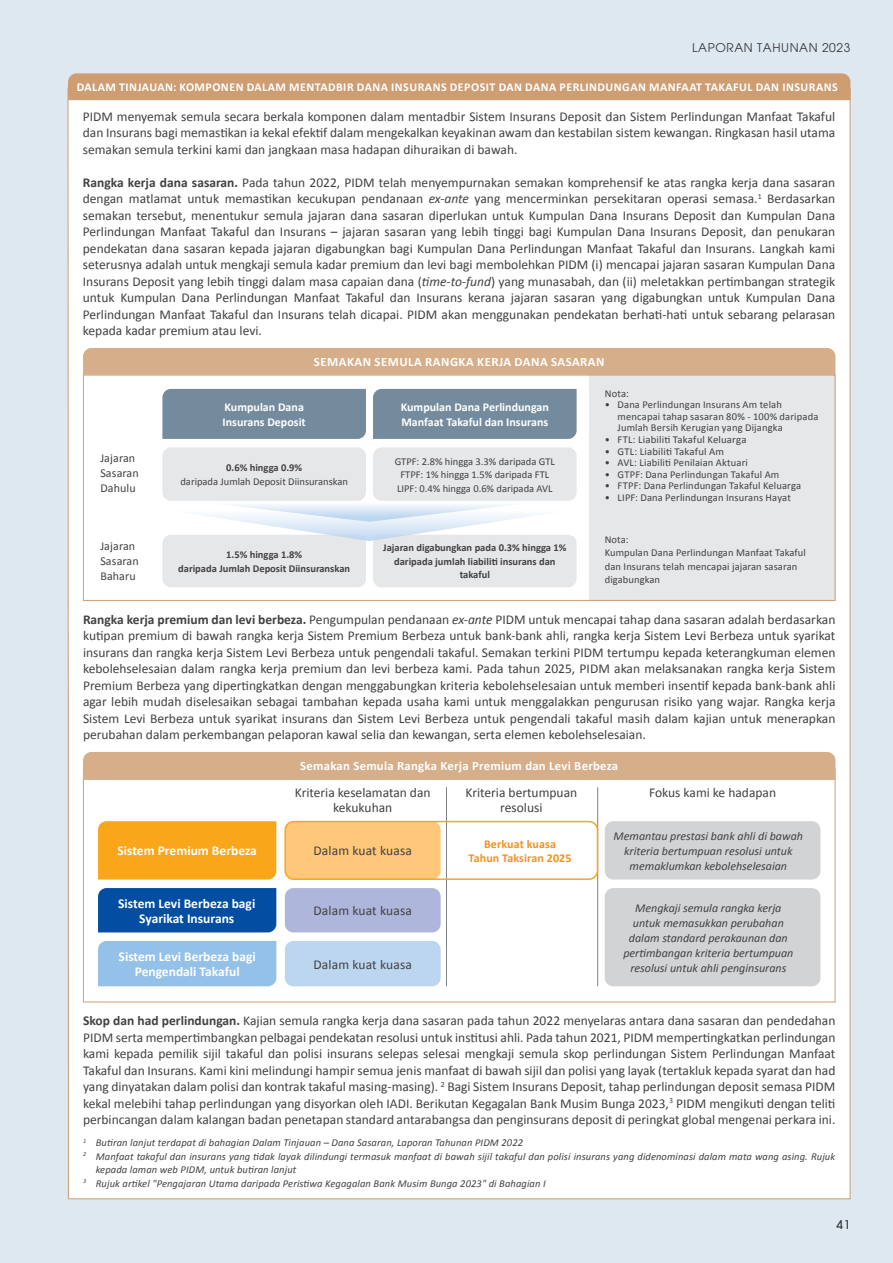
<style>
.page{position:relative;width:893px;height:1263px;background:#dde8f1}
.page>*{position:absolute;margin:0;border:0;box-sizing:border-box;transform-origin:0 0}
.t1{font:13.5px/16.5px "Calibri";color:#414042;text-align:justify}
.t2{font:700 13.5px/15px "Calibri";color:#fff;text-align:center}
.t3{font:700 12.75px "Calibri";letter-spacing:.02em;color:#fff}
.t4{font:700 12.75px "Calibri";letter-spacing:.04em;color:#fff}
.t5{font:italic 12px/15px "Calibri";color:#414042;text-align:center}
.t6{font:700 12px "Calibri";letter-spacing:.04em;color:#fff}
.t7{font:700 12px/15px "Calibri";letter-spacing:.015em;color:#fff}
.t8{font:12px/15px "Calibri";letter-spacing:.01em;color:#414042}
.t9{font:700 12px/13.5px "Calibri";letter-spacing:.01em;color:#f19220;text-align:center}
.t10{font:12px "Avant Garde";letter-spacing:.05em;color:#414042}
.t11{font:500 12px "Avant Garde";color:#414042}
.t12{font:10.5px/13.5px "Calibri";letter-spacing:.01em;color:#414042}
.t13{font:italic 10.5px "Calibri";letter-spacing:.01em;color:#414042}
.t14{font:700 10.5px/13.5px "Calibri";color:#414042;text-align:center}
.s1{font-weight:700}
.s2{font-style:italic}
</style>
<div class="page">
<div style="left:68px;top:88px;width:782px;height:1111px;background:#fff"></div>
<div style="left:68px;top:73px;width:782px;height:27px;background:#ce9d72"></div>
<div style="left:589px;top:374px;width:246px;height:227px;background:#e6e7e8"></div>
<div style="left:83px;top:348px;width:752px;height:27px;background:#d6ae89"></div>
<div style="left:83px;top:375px;width:752px;height:226px;border:1px solid #ce9d72"></div>
<div style="left:162px;top:389px;width:204px;height:50px;background:#748b9e"></div>
<div style="left:162px;top:535px;width:204px;height:52px;background:#e6e7e8;border-radius:9px"></div>
<div style="left:162px;top:447px;width:204px;height:54px;background:#e6e7e8;border-radius:9px"></div>
<div style="left:373px;top:535px;width:204px;height:52px;background:#e6e7e8;border-radius:9px"></div>
<svg style="left:167px;top:505px;width:405px;height:36px"></svg>
<div style="left:373px;top:447px;width:204px;height:54px;background:#e6e7e8;border-radius:9px"></div>
<div style="left:373px;top:389px;width:204px;height:50px;background:#748b9e"></div>
<div style="left:83px;top:752px;width:752px;height:28px;background:#d6ae89"></div>
<div style="left:98px;top:821px;width:178px;height:58px;background:#faa61a"></div>
<div style="left:285px;top:821px;width:156px;height:58px;background:#fec779;border-radius:9px"></div>
<div style="left:605px;top:821px;width:215px;height:58px;background:#d1d3d4;border-radius:9px"></div>
<div style="left:98px;top:888px;width:178px;height:44px;background:#034ea2"></div>
<div style="left:285px;top:888px;width:156px;height:44px;background:#afb6dc;border-radius:9px"></div>
<div style="left:98px;top:941px;width:178px;height:45px;background:#93c1e7"></div>
<div style="left:285px;top:941px;width:156px;height:45px;background:#bdd6f0;border-radius:9px"></div>
<div style="left:605px;top:888px;width:215px;height:98px;background:#d1d3d4;border-radius:9px"></div>
<hr style="left:446px;top:787px;width:1px;height:199px;background:#808285">
<hr style="left:597px;top:787px;width:1px;height:199px;background:#808285">
<div style="left:284px;top:821px;width:314px;height:59px;border:2px solid #faa61a;border-radius:9px"></div>
<p class="t10" style="left:692px;top:40px;width:160px">LAPORAN TAHUNAN 2023</p>
<p class="t6" style="left:77px;top:79px;width:763px">DALAM TINJAUAN: KOMPONEN DALAM MENTADBIR DANA INSURANS DEPOSIT DAN DANA PERLINDUNGAN MANFAAT TAKAFUL DAN INSURANS</p>
<p class="t1" style="left:83px;top:107px;width:754px">PIDM menyemak semula secara berkala komponen dalam mentadbir Sistem Insurans Deposit dan Sistem Perlindungan Manfaat Takaful dan Insurans bagi memastikan ia kekal efektif dalam mengekalkan keyakinan awam dan kestabilan sistem kewangan. Ringkasan hasil utama semakan semula terkini kami dan jangkaan masa hadapan dihuraikan di bawah.</p>
<p class="t1" style="left:83px;top:173px;width:754px"><span class="s1">Rangka kerja dana sasaran.</span> Pada tahun 2022, PIDM telah menyempurnakan semakan komprehensif ke atas rangka kerja dana sasaran dengan matlamat untuk memastikan kecukupan pendanaan <span class="s2">ex-ante</span> yang mencerminkan persekitaran operasi semasa.<sup>1</sup> Berdasarkan semakan tersebut, menentukur semula jajaran dana sasaran diperlukan untuk Kumpulan Dana Insurans Deposit dan Kumpulan Dana Perlindungan Manfaat Takaful dan Insurans – jajaran sasaran yang lebih tinggi bagi Kumpulan Dana Insurans Deposit, dan penukaran pendekatan dana sasaran kepada jajaran digabungkan bagi Kumpulan Dana Perlindungan Manfaat Takaful dan Insurans. Langkah kami seterusnya adalah untuk mengkaji semula kadar premium dan levi bagi membolehkan PIDM (i) mencapai jajaran sasaran Kumpulan Dana Insurans Deposit yang lebih tinggi dalam masa capaian dana (<span class="s2">time-to-fund</span>) yang munasabah, dan (ii) meletakkan pertimbangan strategik untuk Kumpulan Dana Perlindungan Manfaat Takaful dan Insurans kerana jajaran sasaran yang digabungkan untuk Kumpulan Dana Perlindungan Manfaat Takaful dan Insurans telah dicapai. PIDM akan menggunakan pendekatan berhati-hati untuk sebarang pelarasan kepada kadar premium atau levi.</p>
<p class="t8" style="left:100px;top:449px;width:40px">Jajaran<br>Sasaran<br>Dahulu</p>
<p class="t4" style="left:314px;top:354px;width:292px">SEMAKAN SEMULA RANGKA KERJA DANA SASARAN</p>
<p class="t7" style="left:223px;top:399px;width:85px">Kumpulan Dana<br>Insurans Deposit</p>
<p class="t14" style="left:226px;top:461px;width:77px">0.6% hingga 0.9%</p>
<p class="t12" style="left:180px;top:474px;width:169px">daripada Jumlah Deposit Diinsuranskan</p>
<p class="t7" style="left:401px;top:399px;width:150px">Kumpulan Dana Perlindungan<br>Manfaat Takaful dan Insurans</p>
<p class="t12" style="left:395px;top:454px;width:162px;text-align:center">GTPF: 2.8% hingga 3.3% daripada GTL<br>FTPF: 1% hingga 1.5% daripada FTL<br>LIPF: 0.4% hingga 0.6% daripada AVL</p>
<p class="t12" style="left:605px;top:386px;width:26px">Nota:</p>
<p class="t12" style="left:618px;top:398px;width:202px;line-height:11.6px;text-indent:-13px">• Dana Perlindungan Insurans Am telah mencapai tahap sasaran 80% - 100% daripada<br>Jumlah Bersih Kerugian yang Dijangka</p>
<p class="t12" style="left:605px;top:432px;width:143px">• FTL: Liabiliti Takaful Keluarga</p>
<p class="t12" style="left:605px;top:444px;width:121px">• GTL: Liabiliti Takaful Am</p>
<p class="t12" style="left:605px;top:455px;width:145px">• AVL: Liabiliti Penilaian Aktuari</p>
<p class="t12" style="left:605px;top:467px;width:176px">• GTPF: Dana Perlindungan Takaful Am</p>
<p class="t12" style="left:605px;top:478px;width:198px">• FTPF: Dana Perlindungan Takaful Keluarga</p>
<p class="t12" style="left:605px;top:490px;width:188px">• LIPF: Dana Perlindungan Insurans Hayat</p>
<p class="t8" style="left:100px;top:538px;width:40px">Jajaran<br>Sasaran<br>Baharu</p>
<p class="t14" style="left:178px;top:548px;width:174px">1.5% hingga 1.8%<br>daripada Jumlah Deposit Diinsuranskan</p>
<p class="t14" style="left:383px;top:541px;width:185px">Jajaran digabungkan pada 0.3% hingga 1% daripada jumlah liabiliti insurans dan takaful</p>
<p class="t12" style="left:605px;top:532px;width:203px">Nota:<br>Kumpulan Dana Perlindungan Manfaat Takaful dan Insurans telah mencapai jajaran sasaran digabungkan</p>
<p class="t1" style="left:83px;top:610px;width:754px"><span class="s1">Rangka kerja premium dan levi berbeza.</span> Pengumpulan pendanaan <span class="s2">ex-ante</span> PIDM untuk mencapai tahap dana sasaran adalah berdasarkan kutipan premium di bawah rangka kerja Sistem Premium Berbeza untuk bank-bank ahli, rangka kerja Sistem Levi Berbeza untuk syarikat insurans dan rangka kerja Sistem Levi Berbeza untuk pengendali takaful. Semakan terkini PIDM tertumpu kepada keterangkuman elemen kebolehselesaian dalam rangka kerja premium dan levi berbeza kami. Pada tahun 2025, PIDM akan melaksanakan rangka kerja Sistem Premium Berbeza yang dipertingkatkan dengan menggabungkan kriteria kebolehselesaian untuk memberi insentif kepada bank-bank ahli agar lebih mudah diselesaikan sebagai tambahan kepada usaha kami untuk menggalakkan pengurusan risiko yang wajar. Rangka kerja Sistem Levi Berbeza untuk syarikat insurans dan Sistem Levi Berbeza untuk pengendali takaful masih dalam kajian untuk menerapkan perubahan dalam perkembangan pelaporan kawal selia dan kewangan, serta elemen kebolehselesaian.</p>
<p class="t3" style="left:300px;top:758px;width:319px">Semakan Semula Rangka Kerja Premium dan Levi Berbeza</p>
<p class="t1" style="left:295px;top:785px;width:137px;line-height:15px;text-align:center">Kriteria keselamatan dan kekukuhan</p>
<p class="t1" style="left:466px;top:784px;width:113px">Kriteria bertumpuan</p>
<p class="t1" style="left:649px;top:784px;width:129px">Fokus kami ke hadapan</p>
<p class="t1" style="left:500px;top:799px;width:44px">resolusi</p>
<p class="t2" style="left:117px;top:843px;width:141px">Sistem Premium Berbeza</p>
<p class="t1" style="left:314px;top:842px;width:100px">Dalam kuat kuasa</p>
<p class="t2" style="left:118px;top:896px;width:139px">Sistem Levi Berbeza bagi<br>Syarikat Insurans</p>
<p class="t1" style="left:314px;top:902px;width:100px">Dalam kuat kuasa</p>
<p class="t2" style="left:119px;top:949px;width:139px">Sistem Levi Berbeza bagi<br>Pengendali Takaful</p>
<p class="t1" style="left:314px;top:955px;width:100px">Dalam kuat kuasa</p>
<p class="t9" style="left:469px;top:837px;width:104px">Berkuat kuasa<br>Tahun Taksiran 2025</p>
<p class="t5" style="left:614px;top:828px;width:191px">Memantau prestasi bank ahli di bawah kriteria bertumpuan resolusi untuk memaklumkan kebolehselesaian</p>
<p class="t5" style="left:623px;top:900px;width:171px">Mengkaji semula rangka kerja untuk memasukkan perubahan dalam standard perakaunan dan pertimbangan kriteria bertumpuan resolusi untuk ahli penginsurans</p>
<p class="t1" style="left:83px;top:1012px;width:754px"><span class="s1">Skop dan had perlindungan.</span> Kajian semula rangka kerja dana sasaran pada tahun 2022 menyelaras antara dana sasaran dan pendedahan PIDM serta mempertimbangkan pelbagai pendekatan resolusi untuk institusi ahli. Pada tahun 2021, PIDM mempertingkatkan perlindungan kami kepada pemilik sijil takaful dan polisi insurans selepas selesai mengkaji semula skop perlindungan Sistem Perlindungan Manfaat Takaful dan Insurans. Kami kini melindungi hampir semua jenis manfaat di bawah sijil dan polisi yang layak (tertakluk kepada syarat dan had yang dinyatakan dalam polisi dan kontrak takaful masing-masing). <sup>2</sup> Bagi Sistem Insurans Deposit, tahap perlindungan deposit semasa PIDM kekal melebihi tahap perlindungan yang disyorkan oleh IADI. Berikutan Kegagalan Bank Musim Bunga 2023,<sup>3</sup> PIDM mengikuti dengan teliti perbincangan dalam kalangan badan penetapan standard antarabangsa dan penginsurans deposit di peringkat global mengenai perkara ini.</p>
<p class="t13" style="left:83px;top:1136px;width:442px"><sup>1</sup> Butiran lanjut terdapat di bahagian Dalam Tinjauan – Dana Sasaran, Laporan Tahunan PIDM 2022</p>
<p class="t13" style="left:83px;top:1149px;width:754px"><sup>2</sup> Manfaat takaful dan insurans yang tidak layak dilindungi termasuk manfaat di bawah sijil takaful dan polisi insurans yang didenominasi dalam mata wang asing. Rujuk</p>
<p class="t13" style="left:96px;top:1163px;width:202px">kepada laman web PIDM, untuk butiran lanjut</p>
<p class="t13" style="left:83px;top:1176px;width:464px"><sup>3</sup> Rujuk artikel "Pengajaran Utama daripada Peristiwa Kegagalan Bank Musim Bunga 2023" di Bahagian I</p>
<p class="t11" style="left:836px;top:1217px;width:15px">41</p>
</div>
